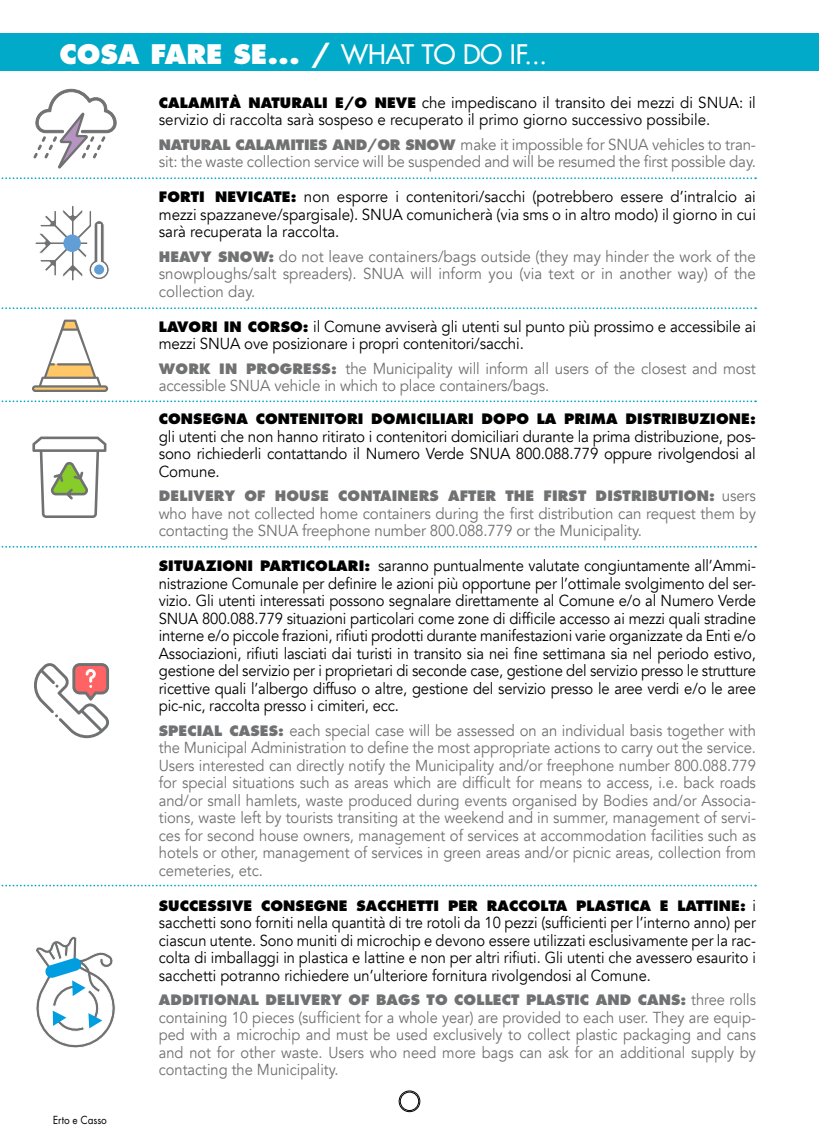
<style>
.page{position:relative;width:819px;height:1141px;background:#fff}
.page>*{position:absolute;margin:0;border:0;box-sizing:border-box;transform-origin:0 0}
.t1{font:800 26.25px "Futura";color:#fff}
.t2{font:15.92px/17.5px "Avenir";letter-spacing:-.01em;color:#000;text-align:justify;scale:.93 1}
.t3{font:15.92px/17.5px "Avenir";letter-spacing:-.01em;color:#707172;text-align:justify;scale:.93 1}
.t4{font:15.92px/17.5px "Avenir";letter-spacing:-.01em;color:#000;scale:.95 1}
.t5{font:15.92px/17.5px "Avenir";letter-spacing:-.01em;color:#707172;scale:.95 1}
.t6{font:15.92px/17.5px "Avenir";letter-spacing:-.01em;color:#000;text-align:justify;scale:.92 1}
.t7{font:15.92px/17.5px "Avenir";letter-spacing:-.01em;color:#707172;text-align:justify;scale:.92 1}
.t8{font:800 14px "Futura";letter-spacing:.01em;color:#707172}
.t9{font:800 14px "Futura";letter-spacing:.01em;color:#000}
.t10{font:12.25px "Futura T";color:#000;scale:.9 1}
.s1{font-weight:400}
.s2{font-family:"Futura";font-weight:800;font-size:14px}
.s3{font-family:"Avenir";font-weight:400;font-size:15.92px}
</style>
<div class="page">
<svg style="left:1px;top:177px;width:755px;height:2px"></svg>
<svg style="left:1px;top:307px;width:755px;height:2px"></svg>
<svg style="left:1px;top:400px;width:755px;height:2px"></svg>
<svg style="left:1px;top:546px;width:755px;height:2px"></svg>
<svg style="left:1px;top:885px;width:755px;height:1px"></svg>
<div style="left:0;top:34px;width:819px;height:37px;background:#00aac8"></div>
<svg style="left:36px;top:936px;width:79px;height:112px"></svg>
<svg style="left:33px;top:89px;width:84px;height:80px"></svg>
<svg style="left:34px;top:663px;width:75px;height:75px"></svg>
<svg style="left:32px;top:320px;width:76px;height:72px"></svg>
<svg style="left:35px;top:206px;width:74px;height:75px"></svg>
<div style="left:63px;top:234px;width:18px;height:18px;background:#619ed6;border-radius:50%"></div>
<svg style="left:32px;top:437px;width:74px;height:81px"></svg>
<div style="left:398px;top:1090px;width:22px;height:22px;border:1px solid #000;border-radius:50%"></div>
<div style="left:400px;top:1092px;width:19px;height:19px;border:1px solid #000;border-radius:50%"></div>
<h1 class="t1" style="left:60px;top:38px;width:489px">COSA FARE SE... / <span class="s1">WHAT TO DO IF...</span></h1>
<p class="t10" style="left:53px;top:1113px;width:62px">Erto e Casso</p>
<p class="t4" style="left:159px;top:94px;width:630px"><span class="s2">CALAMITÀ NATURALI E/O NEVE</span> che impediscano il transito dei mezzi di SNUA: il servizio di raccolta sarà sospeso e recuperato il primo giorno successivo possibile.</p>
<p class="t5" style="left:159px;top:136px;width:630px"><span class="s2">NATURAL CALAMITIES AND/OR SNOW</span> make it impossible for SNUA vehicles to tran&shy;sit: the waste collection service will be suspended and will be resumed the first possible day.</p>
<p class="t4" style="left:159px;top:188px;width:630px;text-align:justify"><span class="s2">FORTI NEVICATE:</span> non esporre i contenitori/sacchi (potrebbero essere d’intralcio ai mezzi spazzaneve/spargisale). SNUA comunicherà (via sms o in altro modo) il giorno in cui sarà recuperata la raccolta.</p>
<p class="t5" style="left:159px;top:248px;width:630px;text-align:justify"><span class="s2">HEAVY SNOW:</span> do not leave containers/bags outside (they may hinder the work of the snowploughs/salt spreaders). SNUA will inform you (via text or in another way) of the collection day.</p>
<p class="t4" style="left:159px;top:318px;width:630px"><span class="s2">LAVORI IN CORSO:</span> il Comune avviserà gli utenti sul punto più prossimo e accessibile ai mezzi SNUA ove posizionare i propri contenitori/sacchi.</p>
<p class="t5" style="left:159px;top:360px;width:630px"><span class="s2">WORK IN PROGRESS:</span> the Municipality will inform all users of the closest and most accessible SNUA vehicle in which to place containers/bags.</p>
<p class="t9" style="left:159px;top:411px;width:598px">CONSEGNA CONTENITORI DOMICILIARI DOPO LA PRIMA DISTRIBUZIONE:</p>
<p class="t4" style="left:159px;top:428px;width:630px;text-align:justify">gli utenti che non hanno ritirato i contenitori domiciliari durante la prima distribuzione, pos&shy;sono richiederli contattando il Numero Verde SNUA 800.088.779 oppure rivolgendosi al Comune.</p>
<p class="t8" style="left:159px;top:488px;width:598px">DELIVERY OF HOUSE CONTAINERS AFTER THE FIRST DISTRIBUTION: <span class="s3">users</span></p>
<p class="t5" style="left:159px;top:505px;width:630px">who have not collected home containers during the first distribution can request them by contacting the SNUA freephone number 800.088.779 or the Municipality.</p>
<p class="t2" style="left:159px;top:557px;width:643px"><span class="s2">SITUAZIONI PARTICOLARI:</span> saranno puntualmente valutate congiuntamente all’Ammi&shy;nistrazione Comunale per definire le azioni più opportune per l’ottimale svolgimento del ser&shy;vizio. Gli utenti interessati possono segnalare direttamente al Comune e/o al Numero Verde SNUA 800.088.779 situazioni particolari come zone di difficile accesso ai mezzi quali stradine interne e/o piccole frazioni, rifiuti prodotti durante manifestazioni varie organizzate da Enti e/o Associazioni, rifiuti lasciati dai turisti in transito sia nei fine settimana sia nel periodo estivo, gestione del servizio per i proprietari di seconde case, gestione del servizio presso le strutture ricettive quali l’albergo diffuso o altre, gestione del servizio presso le aree verdi e/o le aree pic-nic, raccolta presso i cimiteri, ecc.</p>
<p class="t3" style="left:159px;top:722px;width:643px"><span class="s2">SPECIAL CASES:</span> each special case will be assessed on an individual basis together with the Municipal Administration to define the most appropriate actions to carry out the service.<br>Users interested can directly notify the Municipality and/or freephone number 800.088.779 for special situations such as areas which are difficult for means to access, i.e. back roads and/or small hamlets, waste produced during events organised by Bodies and/or Associa&shy;tions, waste left by tourists transiting at the weekend and in summer, management of servi&shy;ces for second house owners, management of services at accommodation facilities such as hotels or other, management of services in green areas and/or picnic areas, collection from cemeteries, etc.</p>
<p class="t9" style="left:159px;top:897px;width:598px">SUCCESSIVE CONSEGNE SACCHETTI PER RACCOLTA PLASTICA E LATTINE: <span class="s3">i</span></p>
<p class="t6" style="left:159px;top:914px;width:650px">sacchetti sono forniti nella quantità di tre rotoli da 10 pezzi (sufficienti per l’interno anno) per ciascun utente. Sono muniti di microchip e devono essere utilizzati esclusivamente per la rac&shy;colta di imballaggi in plastica e lattine e non per altri rifiuti. Gli utenti che avessero esaurito i sacchetti potranno richiedere un’ulteriore fornitura rivolgendosi al Comune.</p>
<p class="t8" style="left:159px;top:992px;width:598px">ADDITIONAL DELIVERY OF BAGS TO COLLECT PLASTIC AND CANS: <span class="s3">three rolls</span></p>
<p class="t7" style="left:159px;top:1009px;width:650px">containing 10 pieces (sufficient for a whole year) are provided to each user. They are equip&shy;ped with a microchip and must be used exclusively to collect plastic packaging and cans and not for other waste. Users who need more bags can ask for an additional supply by contacting the Municipality.</p>
</div>
